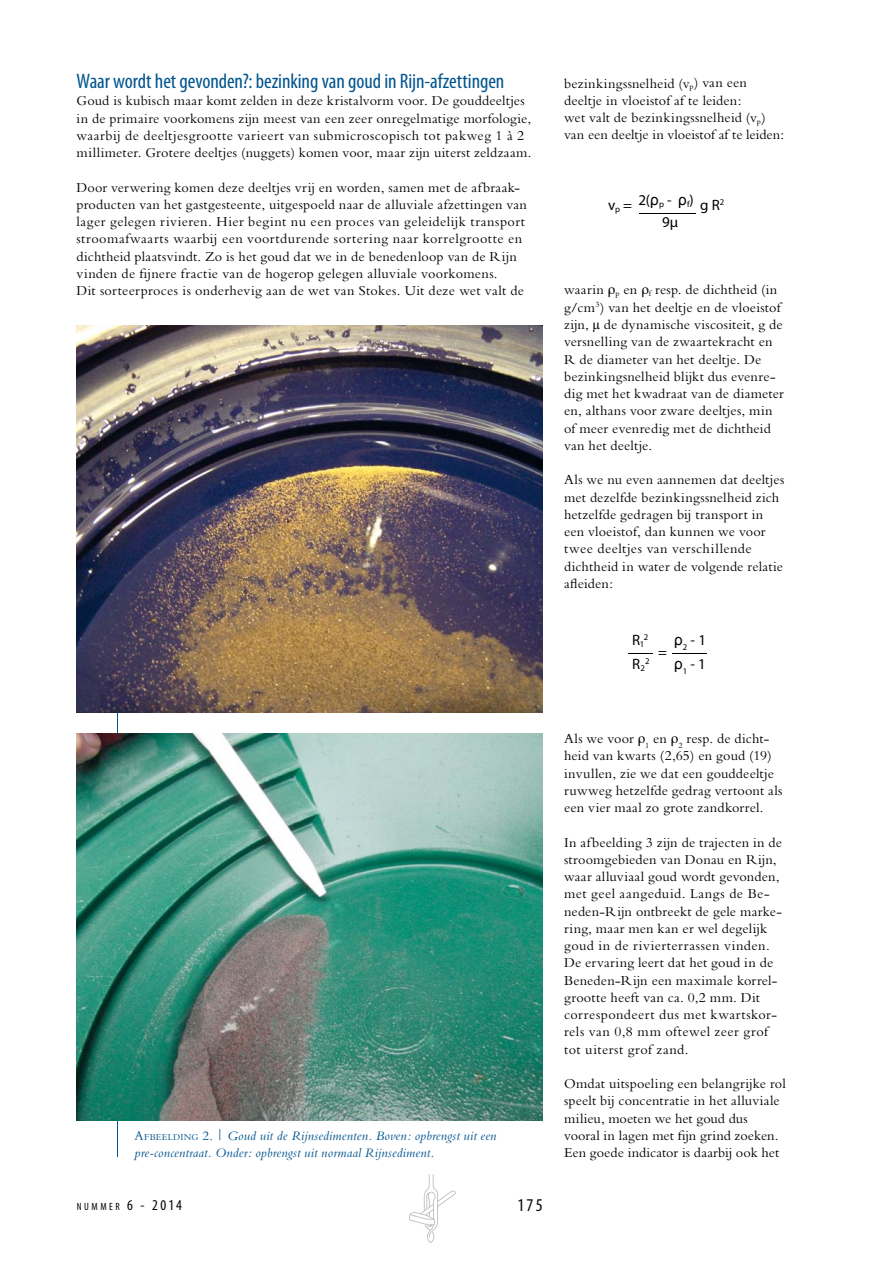
<style>
.page{position:relative;width:893px;height:1263px;background:#fff}
.page>*{position:absolute;margin:0;border:0;box-sizing:border-box;transform-origin:0 0}
.t1{font:condensed 21px "Myriad Pro";letter-spacing:-.005em;color:#00548f}
.t2{font:condensed 18px "Myriad Pro";color:#000}
.t3{font:15px/19.5px "Myriad Pro";color:#000;text-align:center}
.t4{font:14.25px/17.2px "M Bembo";letter-spacing:.015em;color:#000}
.t5{font:italic 13.5px/17.2px "M Bembo";letter-spacing:.01em;color:#00548f}
.t6{font:condensed 10.5px "Myriad Pro";letter-spacing:.245em;color:#000}
.t7{font:8.7px "Myriad Pro";color:#000}
.s1{font-family:"Arial"}
.s2{font-size:8.7px}
.s3{font-style:normal}
.s4{font-style:normal;font-size:9.45px}
.s5{font-size:15px}
</style>
<div class="page">
<svg style="left:409px;top:1174px;width:47px;height:69px"></svg>
<hr style="left:118px;top:665px;width:1px;height:492px;background:#00548f">
<img style="left:77px;top:325px;width:466px;height:387px">
<img style="left:77px;top:733px;width:466px;height:387px">
<hr style="left:639px;top:213px;width:57px;height:1px;background:#000">
<svg style="left:628px;top:653px;width:24px;height:1px"></svg>
<hr style="left:672px;top:653px;width:34px;height:1px;background:#000">
<h1 class="t1" style="left:77px;top:68px;width:429px">Waar wordt het gevonden?: bezinking van goud in Rijn-afzettingen</h1>
<p class="t4" style="left:77px;top:92px;width:456px">Goud is kubisch maar komt zelden in deze kristalvorm voor. De gouddeeltjes in de primaire voorkomens zijn meest van een zeer onregelmatige morfologie, waarbij de deeltjesgrootte varieert van submicroscopisch tot pakweg 1 à 2 millimeter. Grotere deeltjes (nuggets) komen voor, maar zijn uiterst zeldzaam.</p>
<p class="t4" style="left:77px;top:179px;width:452px">Door verwering komen deze deeltjes vrij en worden, samen met de afbraak&shy;producten van het gastgesteente, uitgespoeld naar de alluviale afzettingen van lager gelegen rivieren. Hier begint nu een proces van geleidelijk transport stroomafwaarts waarbij een voortdurende sortering naar korrelgrootte en dichtheid plaatsvindt. Zo is het goud dat we in de benedenloop van de Rijn vinden de fijnere fractie van de hogerop gelegen alluviale voorkomens.<br>Dit sorteerproces is onderhevig aan de wet van Stokes. Uit deze wet valt de</p>
<p class="t4" style="left:564px;top:74px;width:222px">bezinkingssnelheid (v<sub>p</sub>) van een deeltje in vloeistof af te leiden:<br>wet valt de bezinkingssnelheid (v<sub>p</sub>) van een deeltje in vloeistof af te leiden:</p>
<p class="t3" style="left:608px;top:193px;width:118px">v<sub>p</sub> = 2(<span class="s1">ρ</span><span class="s2">p</span> - <span class="s1">ρ</span><span class="s2">f</span>) g R<sup>2<br></sup>9µ</p>
<p class="t4" style="left:564px;top:281px;width:221px">waarin <sub>p</sub> en <sub>f</sub> resp. de dichtheid (in g/cm<sup>3</sup>) van het deeltje en de vloeistof zijn, µ de dynamische viscositeit, g de versnelling van de zwaartekracht en R de diameter van het deeltje. De bezinkingsnelheid blijkt dus evenre&shy;dig met het kwadraat van de diameter en, althans voor zware deeltjes, min of meer evenredig met de dichtheid van het deeltje.</p>
<p class="t4" style="left:564px;top:471px;width:222px">Als we nu even aannemen dat deeltjes met dezelfde bezinkingssnelheid zich hetzelfde gedragen bij transport in een vloeistof, dan kunnen we voor twee deeltjes van verschillende dichtheid in water de volgende relatie afleiden:</p>
<p class="t3" style="left:632px;top:630px;width:14px">R<sub>1</sub></p>
<p class="t7" style="left:644px;top:632px;width:6px">2</p>
<p class="t3" style="left:658px;top:642px;width:10px">=</p>
<p class="t3" style="left:674px;top:630px;width:34px"><span class="s1">ρ</span><sub>2</sub> - 1</p>
<p class="t3" style="left:632px;top:654px;width:14px">R<sub>2</sub></p>
<p class="t7" style="left:645px;top:656px;width:6px">2</p>
<p class="t3" style="left:674px;top:654px;width:33px"><span class="s1">ρ</span><sub>1</sub> - 1</p>
<p class="t5" style="left:135px;top:1127px;width:363px"><span class="s3">A</span><span class="s4">FBEELDING</span> <span class="s3">2. |</span> Goud uit de Rijnsedimenten. Boven: opbrengst uit een pre-concentraat. Onder: opbrengst uit normaal Rijnsediment.</p>
<p class="t6" style="left:77px;top:1200px;width:107px">NUMMER <span class="s5">6 - 2014</span></p>
<p class="t2" style="left:517px;top:1194px;width:27px">1753</p>
<p class="t4" style="left:564px;top:730px;width:220px">Als we voor <sub>1</sub> en <sub>2</sub> resp. de dicht&shy;heid van kwarts (2,65) en goud (19) invullen, zie we dat een gouddeeltje ruwweg hetzelfde gedrag vertoont als een vier maal zo grote zandkorrel.</p>
<p class="t4" style="left:564px;top:833px;width:220px">In afbeelding 3 zijn de trajecten in de stroomgebieden van Donau en Rijn, waar alluviaal goud wordt gevonden, met geel aangeduid. Langs de Be&shy;neden-Rijn ontbreekt de gele marke&shy;ring, maar men kan er wel degelijk goud in de rivierterrassen vinden.<br>De ervaring leert dat het goud in de Beneden-Rijn een maximale korrel&shy;grootte heeft van ca. 0,2 mm. Dit correspondeert dus met kwartskor&shy;rels van 0,8 mm oftewel zeer grof tot uiterst grof zand.</p>
<p class="t4" style="left:564px;top:1075px;width:223px">Omdat uitspoeling een belangrijke rol speelt bij concentratie in het alluviale milieu, moeten we het goud dus vooral in lagen met fijn grind zoeken.<br>Een goede indicator is daarbij ook het</p>
</div>
